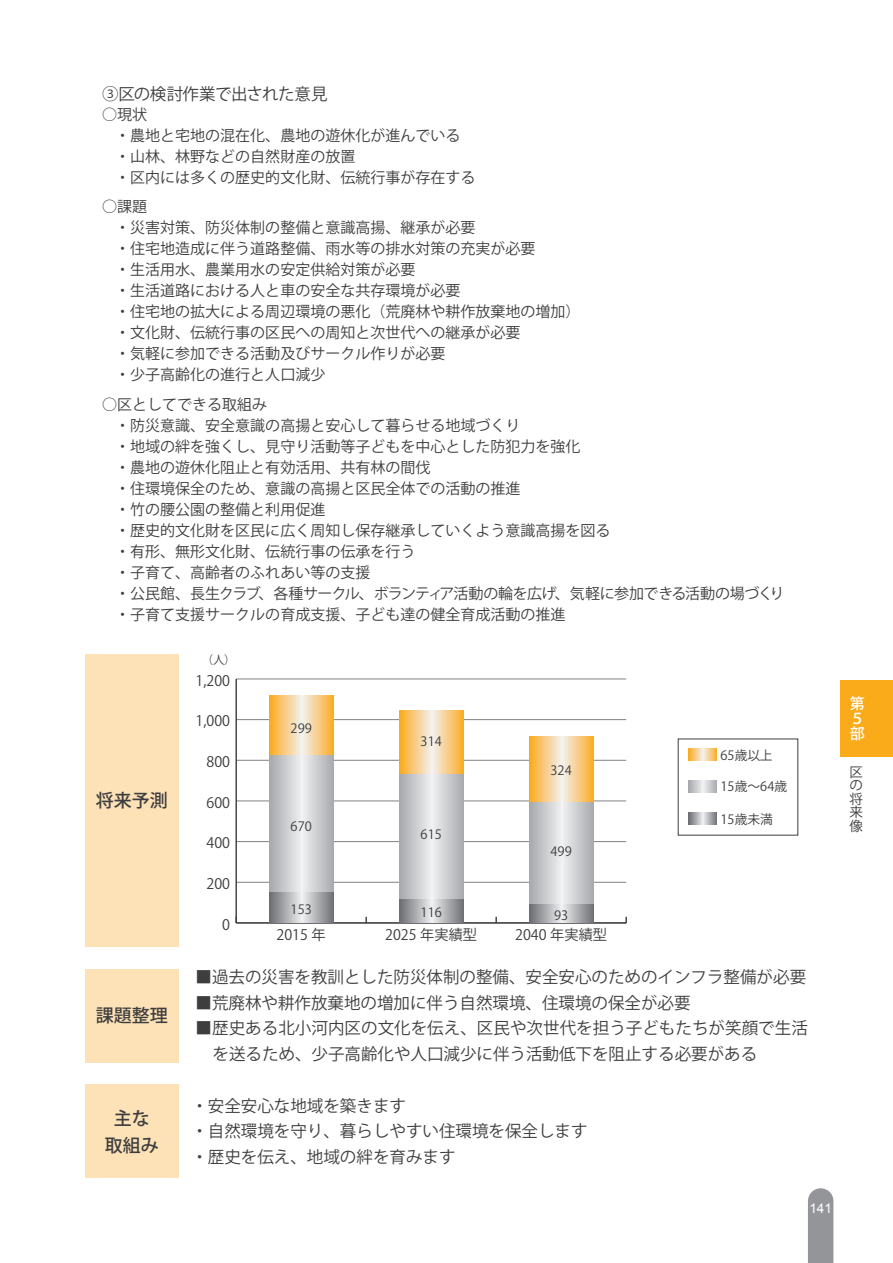
<style>
.page{position:relative;width:893px;height:1263px;background:#fff}
.page>*{position:absolute;margin:0;border:0;box-sizing:border-box;transform-origin:0 0}
.t1{font:500 18px/27px "Koz Go Pro";color:#3e3e3f;text-align:center}
.t2{font:16.5px/25.5px "Koz Go Pro";color:#3e3e3f}
.t3{font:16.5px "Koz Go Pro";letter-spacing:-.025em;color:#3e3e3f}
.t4{font:15px/21px "Koz Go Pro";color:#3e3e3f}
.t5{font:500 15px/15px "Koz Go Pro";color:#fff}
.t6{font:14.55px "Koz Go Pro Regular 90 msp RKSJ H";color:#3e3e3f}
.t7{font:13.5px/13.5px "Koz Go Pro";color:#3e3e3f;text-align:justify}
.t8{font:13.5px "Arial";color:#fff}
.t9{font:12.75px "Koz Go Pro Regular 90 msp RKSJ H";color:#3e3e3f}
.t10{font:11.4px "Koz Go Pro Regular 90 msp RKSJ H";color:#3e3e3f}
</style>
<div class="page">
<div style="left:808px;top:1188px;width:25px;height:75px;background:#939598"></div>
<div style="left:840px;top:680px;width:53px;height:77px;background:#faab1a"></div>
<div style="left:85px;top:654px;width:94px;height:293px;background:#fee2b7"></div>
<hr style="left:236px;top:882px;width:390px;height:1px;background:#808285">
<hr style="left:236px;top:841px;width:390px;height:1px;background:#808285">
<hr style="left:236px;top:801px;width:390px;height:1px;background:#808285">
<hr style="left:236px;top:760px;width:390px;height:1px;background:#808285">
<hr style="left:236px;top:719px;width:390px;height:1px;background:#808285">
<hr style="left:236px;top:679px;width:390px;height:1px;background:#808285">
<svg style="left:689px;top:749px;width:28px;height:12px"></svg>
<svg style="left:689px;top:780px;width:28px;height:13px"></svg>
<svg style="left:689px;top:812px;width:28px;height:13px"></svg>
<hr style="left:236px;top:922px;width:390px;height:2px;background:#3e3e3f">
<hr style="left:235px;top:679px;width:2px;height:244px;background:#3e3e3f">
<svg style="left:269px;top:695px;width:64px;height:61px;background:#f6cd8a"></svg>
<svg style="left:399px;top:710px;width:64px;height:64px;background:#f7cd88"></svg>
<svg style="left:529px;top:737px;width:64px;height:65px;background:#f7cd88"></svg>
<svg style="left:269px;top:756px;width:64px;height:136px;background:#cccdcf"></svg>
<svg style="left:399px;top:774px;width:64px;height:125px;background:#cccdcf"></svg>
<svg style="left:529px;top:802px;width:64px;height:102px;background:#cccdcf"></svg>
<svg style="left:269px;top:892px;width:64px;height:31px;background:#adaeb1"></svg>
<svg style="left:399px;top:899px;width:64px;height:24px;background:#adaeb1"></svg>
<svg style="left:529px;top:904px;width:64px;height:19px"></svg>
<div style="left:85px;top:1084px;width:94px;height:94px;background:#fee2b7"></div>
<div style="left:85px;top:969px;width:94px;height:93px;background:#fee2b7"></div>
<p class="t3" style="left:102px;top:83px;width:227px">③区の検討作業で出された意見</p>
<p class="t4" style="left:115px;top:104px;width:362px;text-indent:-13px">○現状<br>・農地と宅地の混在化、農地の遊休化が進んでいる・山林、林野などの自然財産の放置<br>・区内には多くの歴史的文化財、伝統行事が存在する</p>
<p class="t4" style="left:115px;top:196px;width:467px;text-indent:-13px">○課題<br>・災害対策、防災体制の整備と意識高揚、継承が必要<br>・住宅地造成に伴う道路整備、雨水等の排水対策の充実が必要<br>・生活用水、農業用水の安定供給対策が必要<br>・生活道路における人と車の安全な共存環境が必要<br>・住宅地の拡大による周辺環境の悪化（荒廃林や耕作放棄地の増加）・文化財、伝統行事の区民への周知と次世代への継承が必要<br>・気軽に参加できる活動及びサークル作りが必要<br>・少子高齢化の進行と人口減少</p>
<p class="t4" style="left:115px;top:394px;width:671px;text-indent:-13px">○区としてできる取組み<br>・防災意識、安全意識の高揚と安心して暮らせる地域づくり<br>・地域の絆を強くし、見守り活動等子どもを中心とした防犯力を強化<br>・農地の遊休化阻止と有効活用、共有林の間伐<br>・住環境保全のため、意識の高揚と区民全体での活動の推進<br>・竹の腰公園の整備と利用促進<br>・歴史的文化財を区民に広く周知し保存継承していくよう意識高揚を図る<br>・有形、無形文化財、伝統行事の伝承を行う<br>・子育て、高齢者のふれあい等の支援<br>・公民館、長生クラブ、各種サークル、ボランティア活動の輪を広げ、気軽に参加できる活動の場づくり・子育て支援サークルの育成支援、子ども達の健全育成活動の推進</p>
<p class="t10" style="left:202px;top:653px;width:35px">（人）</p>
<p class="t1" style="left:96px;top:788px;width:73px">将来予測</p>
<p class="t1" style="left:96px;top:1003px;width:73px">課題整理</p>
<p class="t1" style="left:105px;top:1105px;width:55px">主な取組み</p>
<p class="t6" style="left:196px;top:671px;width:36px">1,200</p>
<p class="t6" style="left:196px;top:712px;width:36px">1,000</p>
<p class="t6" style="left:207px;top:752px;width:25px">800</p>
<p class="t6" style="left:207px;top:793px;width:25px">600</p>
<p class="t6" style="left:207px;top:834px;width:25px">400</p>
<p class="t6" style="left:207px;top:874px;width:25px">200</p>
<p class="t6" style="left:222px;top:915px;width:9px">0</p>
<p class="t9" style="left:291px;top:720px;width:23px">299</p>
<p class="t9" style="left:291px;top:818px;width:23px">670</p>
<p class="t9" style="left:291px;top:901px;width:23px">153</p>
<p class="t9" style="left:421px;top:733px;width:23px">314</p>
<p class="t9" style="left:421px;top:826px;width:23px">615</p>
<p class="t9" style="left:421px;top:904px;width:23px">116</p>
<p class="t9" style="left:551px;top:762px;width:23px">324</p>
<p class="t9" style="left:551px;top:843px;width:23px">499</p>
<p class="t9" style="left:554px;top:907px;width:16px">93</p>
<p class="t6" style="left:277px;top:926px;width:51px">2015 年</p>
<p class="t6" style="left:385px;top:926px;width:93px">2025 年実績型</p>
<p class="t6" style="left:515px;top:926px;width:93px">2040 年実績型</p>
<p class="t9" style="left:721px;top:747px;width:54px">65歳以上</p>
<p class="t9" style="left:721px;top:778px;width:68px">15歳～64歳</p>
<p class="t9" style="left:721px;top:811px;width:54px">15歳未満</p>
<p class="t2" style="left:196px;top:965px;width:612px">■過去の災害を教訓とした防災体制の整備、安全安心のためのインフラ整備が必要</p>
<p class="t2" style="left:196px;top:990px;width:496px">■荒廃林や耕作放棄地の増加に伴う自然環境、住環境の保全が必要</p>
<p class="t2" style="left:213px;top:1016px;width:597px;text-indent:-17px">■歴史ある北小河内区の文化を伝え、区民や次世代を担う子どもたちが笑顔で生活を送るため、少子高齢化や人口減少に伴う活動低下を阻止する必要がある</p>
<p class="t2" style="left:191px;top:1093px;width:398px">・安全安心な地域を築きます<br>・自然環境を守り、暮らしやすい住環境を保全します・歴史を伝え、地域の絆を育みます</p>
<p class="t8" style="left:809px;top:1199px;width:24px">141</p>
<p class="t5" style="left:850px;top:697px;width:16px">第<br>５部</p>
<p class="t7" style="left:849px;top:765px;width:15px">区の将来像</p>
</div>
